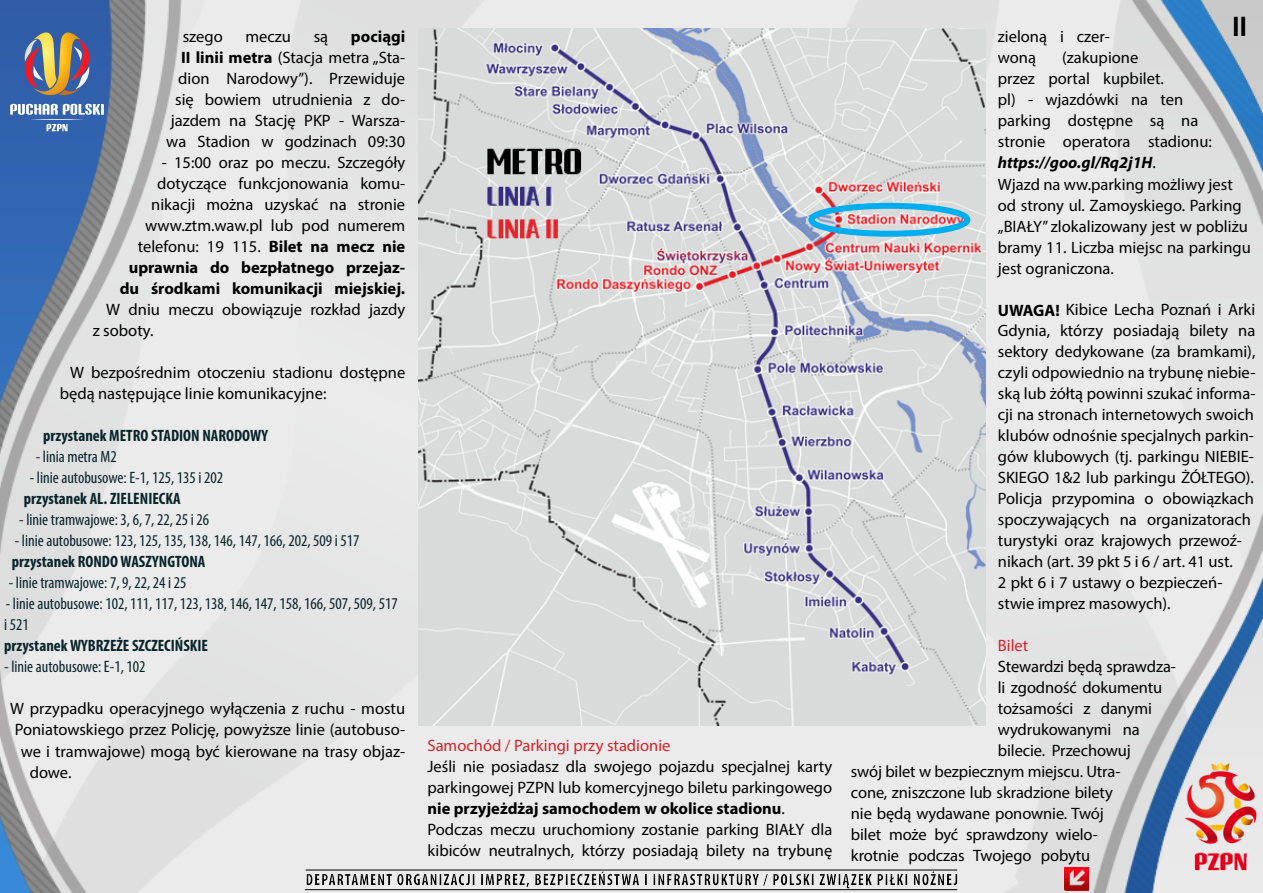
<style>
.page{position:relative;width:1263px;height:893px;background:#fff}
.page>*{position:absolute;margin:0;border:0;box-sizing:border-box;transform-origin:0 0}
.t1{font:700 condensed 28.5px "Myriad Pro";color:#000}
.t2{font:16.5px/21px "Myriad Pro";color:#000}
.t3{font:condensed 16.5px/21px "Myriad Pro";color:#07242a}
.t4{font:700 condensed 16.5px "Myriad Pro";color:#07242a}
.t5{font:16.5px "Myriad Pro";color:#d2232a}
.s1{font-weight:700}
.s2{font-weight:700;font-style:italic}
</style>
<div class="page">
<img style="left:0;top:0;width:1263px;height:893px">
<div style="left:295px;top:860px;width:671px;height:32px;background:#ebebeb"></div>
<div style="left:298px;top:866px;width:670px;height:27px;background:#000;opacity:.75"></div>
<hr style="left:306px;top:870px;width:651px;height:1px;background:#000">
<hr style="left:305px;top:889px;width:652px;height:1px;background:#000">
<img style="left:1180px;top:756px;width:83px;height:123px">
<svg style="left:10px;top:32px;width:94px;height:99px;background:#6d7b9a"></svg>
<img style="left:1064px;top:867px;width:24px;height:23px">
<img style="left:418px;top:28px;width:567px;height:698px">
<div style="left:808px;top:203px;width:162px;height:34px;border:6px solid #00aeef;border-radius:50%"></div>
<p class="t2" style="left:166px;top:26px;width:240px;text-align:right"><span class="s1">pociągi<br>II linii metra</span> (Stacja metra „Sta&shy;dion Narodowy”). Przewiduje się bowiem utrudnienia z do&shy;jazdem na Stację PKP - Warsza&shy;wa Stadion w godzinach 09:30</p>
<p class="t2" style="left:120px;top:152px;width:287px;text-align:right">- 15:00 oraz po meczu. Szczegóły dotyczące funkcjonowania komu&shy;nikacji można uzyskać na stronie www.ztm.waw.pl lub pod numerem telefonu: 19 115. <span class="s1">Bilet na mecz nie uprawnia do bezpłatnego przejaz&shy;du środkami komunikacji miejskiej.</span></p>
<p class="t2" style="left:93px;top:299px;width:314px;text-indent:13px">W dniu meczu obowiązuje rozkład jazdy z soboty.</p>
<p class="t2" style="left:60px;top:362px;width:347px;text-indent:10px">W bezpośrednim otoczeniu stadionu dostępne będą następujące linie komunikacyjne:</p>
<p class="t4" style="left:43px;top:426px;width:226px">przystanek METRO STADION NARODOWY</p>
<p class="t3" style="left:36px;top:446px;width:82px">- linia metra M2</p>
<p class="t3" style="left:30px;top:467px;width:195px">- linie autobusowe: E-1, 125, 135 i 202</p>
<p class="t4" style="left:24px;top:489px;width:158px">przystanek AL. ZIELENIECKA</p>
<p class="t3" style="left:19px;top:509px;width:191px">- linie tramwajowe: 3, 6, 7, 22, 25 i 26</p>
<p class="t3" style="left:15px;top:530px;width:346px">- linie autobusowe: 123, 125, 135, 138, 146, 147, 166, 202, 509 i 517</p>
<p class="t4" style="left:12px;top:552px;width:195px">przystanek RONDO WASZYNGTONA</p>
<p class="t3" style="left:9px;top:572px;width:179px">- linie tramwajowe: 7, 9, 22, 24 i 25</p>
<p class="t3" style="left:4px;top:593px;width:395px">- linie autobusowe: 102, 111, 117, 123, 138, 146, 147, 158, 166, 507, 509, 517 i 521</p>
<p class="t4" style="left:4px;top:636px;width:205px">przystanek WYBRZEŻE SZCZECIŃSKIE</p>
<p class="t3" style="left:4px;top:656px;width:143px">- linie autobusowe: E-1, 102</p>
<p class="t2" style="left:10px;top:698px;width:396px">W przypadku operacyjnego wyłączenia z ruchu - mostu</p>
<p class="t2" style="left:15px;top:719px;width:392px">Poniatowskiego przez Policję, powyższe linie (autobuso-</p>
<p class="t2" style="left:21px;top:740px;width:386px">we i tramwajowe) mogą być kierowane na trasy objaz-</p>
<p class="t2" style="left:30px;top:761px;width:43px">dowe.</p>
<p class="t2" style="left:183px;top:26px;width:42px">szego</p>
<p class="t2" style="left:245px;top:26px;width:47px">meczu</p>
<p class="t2" style="left:314px;top:26px;width:16px">są</p>
<p class="t5" style="left:427px;top:735px;width:244px">Samochód / Parkingi przy stadionie</p>
<p class="t2" style="left:427px;top:756px;width:406px">Jeśli nie posiadasz dla swojego pojazdu specjalnej karty parkingowej PZPN lub komercyjnego biletu parkingowego <span class="s1">nie przyjeżdżaj samochodem w okolice stadionu</span>.<br>Podczas meczu uruchomiony zostanie parking BIAŁY dla kibiców neutralnych, którzy posiadają bilety na trybunę</p>
<h1 class="t1" style="left:1232px;top:9px;width:16px">II</h1>
<p class="t2" style="left:998px;top:26px;width:114px">zieloną i czer&shy;woną</p>
<p class="t2" style="left:998px;top:47px;width:255px;text-indent:64px">(zakupione<br>przez portal kupbilet.<br>pl) - wjazdówki na ten<br>parking dostępne są na<br>stronie operatora stadionu: <span class="s2">https://goo.gl/Rq2j1H</span>.<br>Wjazd na ww.parking możliwy jest od strony ul. Zamoyskiego. Parking „BIAŁY” zlokalizowany jest w pobliżu bramy 11. Liczba miejsc na parkingu jest ograniczona.</p>
<p class="t2" style="left:998px;top:299px;width:259px"><span class="s1">UWAGA!</span> Kibice Lecha Poznań i Arki Gdynia, którzy posiadają bilety na sektory dedykowane (za bramkami), czyli odpowiednio na trybunę niebie&shy;ską lub żółtą powinni szukać informa&shy;cji na stronach internetowych swoich klubów odnośnie specjalnych parkin&shy;gów klubowych (tj. parkingu NIEBIE-SKIEGO 1&amp;2 lub parkingu ŻÓŁTEGO).<br>Policja przypomina o obowiązkach spoczywających na organizatorach turystyki oraz krajowych przewoź&shy;nikach (art. 39 pkt 5 i 6 / art. 41 ust.<br>2 pkt 6 i 7 ustawy o bezpieczeń&shy;stwie imprez masowych).</p>
<p class="t5" style="left:998px;top:636px;width:32px">Bilet</p>
<p class="t2" style="left:998px;top:656px;width:180px">Stewardzi będą sprawdza-</p>
<p class="t2" style="left:998px;top:677px;width:166px">li zgodność dokumentu</p>
<p class="t2" style="left:998px;top:698px;width:155px">tożsamości z danymi</p>
<p class="t2" style="left:998px;top:719px;width:143px">wydrukowanymi na</p>
<p class="t2" style="left:998px;top:740px;width:135px">bilecie. Przechowuj</p>
<p class="t2" style="left:851px;top:761px;width:271px">swój bilet w bezpiecznym miejscu. Utra-</p>
<p class="t2" style="left:851px;top:782px;width:264px">cone, zniszczone lub skradzione bilety</p>
<p class="t2" style="left:851px;top:803px;width:254px">nie będą wydawane ponownie. Twój</p>
<p class="t2" style="left:851px;top:824px;width:248px">bilet może być sprawdzony wielo-</p>
<p class="t2" style="left:851px;top:845px;width:241px">krotnie podczas Twojego pobytu</p>
</div>
